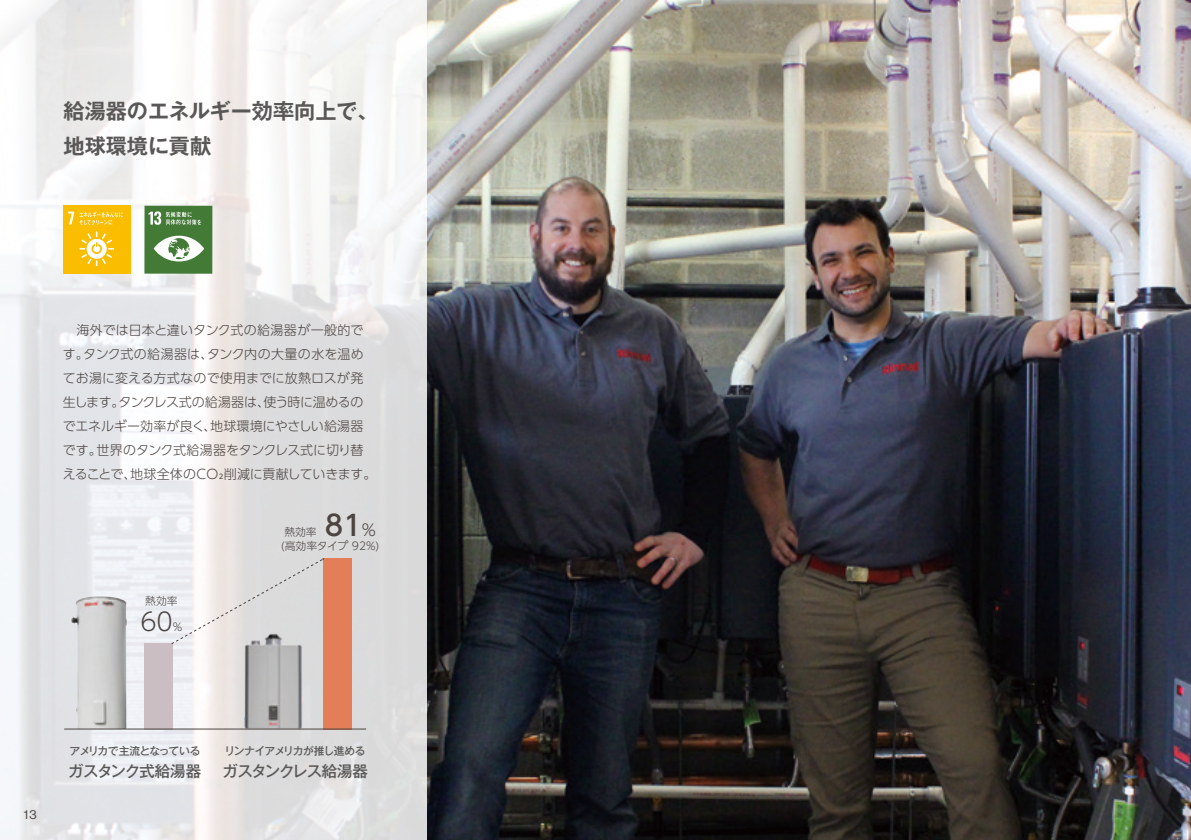
<style>
.page{position:relative;width:1191px;height:840px;background:#fff}
.page>*{position:absolute;margin:0;border:0;box-sizing:border-box;transform-origin:0 0}
.t1{font:500 28px "UD Shin Go Pro";color:#4b4441}
.t2{font:300 24.6px "UD Shin Go Pro";color:#4b4441}
.t3{font:700 21.2px/35.2px "Gothic MB101 Pro De";color:#595857}
.t4{font:500 15.4px "Gothic MB101 Pro";letter-spacing:-.05em;color:#595857}
.t5{font:300 13px/24px "UD Shin Go Pro";letter-spacing:-.005em;color:#4b4441}
.t6{font:12.6px "N Haas Grotesk DS Pro 55 Rg";color:#4b4441}
.t7{font:500 10.8px "Gothic MB101 Pro";letter-spacing:-.04em;color:#595857}
.t8{font:300 10.8px "UD Shin Go Pro";color:#4b4441}
.s1{font-weight:300;font-size:16px}
</style>
<div class="page">
<img style="left:427px;top:0;width:764px;height:839px">
<svg style="left:0;top:0;width:427px;height:839px"></svg>
<div style="left:144px;top:205px;width:68px;height:68px;background:#437a36"></div>
<svg style="left:154px;top:235px;width:50px;height:26px"></svg>
<svg style="left:149px;top:211px;width:52px;height:14px"></svg>
<div style="left:63px;top:205px;width:68px;height:68px;background:#fabd00"></div>
<svg style="left:79px;top:231px;width:35px;height:35px"></svg>
<svg style="left:68px;top:211px;width:55px;height:14px"></svg>
<img style="left:239px;top:644px;width:71px;height:94px">
<div style="left:144px;top:642px;width:28px;height:87px;background:#cbbec2"></div>
<div style="left:323px;top:557px;width:28px;height:172px;background:#e37e58"></div>
<svg style="left:171px;top:558px;width:153px;height:86px"></svg>
<img style="left:71px;top:595px;width:56px;height:133px">
<hr style="left:64px;top:728px;width:302px;height:1px;background:#4b4441">
<h3 class="t3" style="left:64px;top:90px;width:316px">給湯器のエネルギー効率向上で、地球環境に貢献</h3>
<p class="t5" style="left:63px;top:317px;width:315px">　海外では日本と違いタンク式の給湯器が一般的です。タンク式の給湯器は、タンク内の大量の水を温めてお湯に変える方式なので使用までに放熱ロスが発生します。タンクレス式の給湯器は、使う時に温めるのでエネルギー効率が良く、地球環境にやさしい給湯器です。世界のタンク式給湯器をタンクレス式に切り替えることで、地球全体のCO₂削減に貢献していきます。</p>
<p class="t8" style="left:145px;top:591px;width:34px">熱効率</p>
<h2 class="t2" style="left:140px;top:601px;width:34px">60</h2>
<p class="t8" style="left:173px;top:618px;width:11px">%</p>
<h1 class="t1" style="left:325px;top:502px;width:53px">81<span class="s1">%</span></h1>
<p class="t8" style="left:281px;top:537px;width:100px">(高効率タイプ 92%)</p>
<p class="t8" style="left:284px;top:523px;width:34px">熱効率</p>
<p class="t6" style="left:24px;top:807px;width:14px">13</p>
<p class="t7" style="left:69px;top:742px;width:133px">アメリカで主流となっている</p>
<p class="t4" style="left:68px;top:758px;width:135px">ガスタンク式給湯器</p>
<p class="t7" style="left:225px;top:742px;width:143px">リンナイアメリカが推し進める</p>
<p class="t4" style="left:222px;top:758px;width:147px">ガスタンクレス給湯器</p>
</div>
